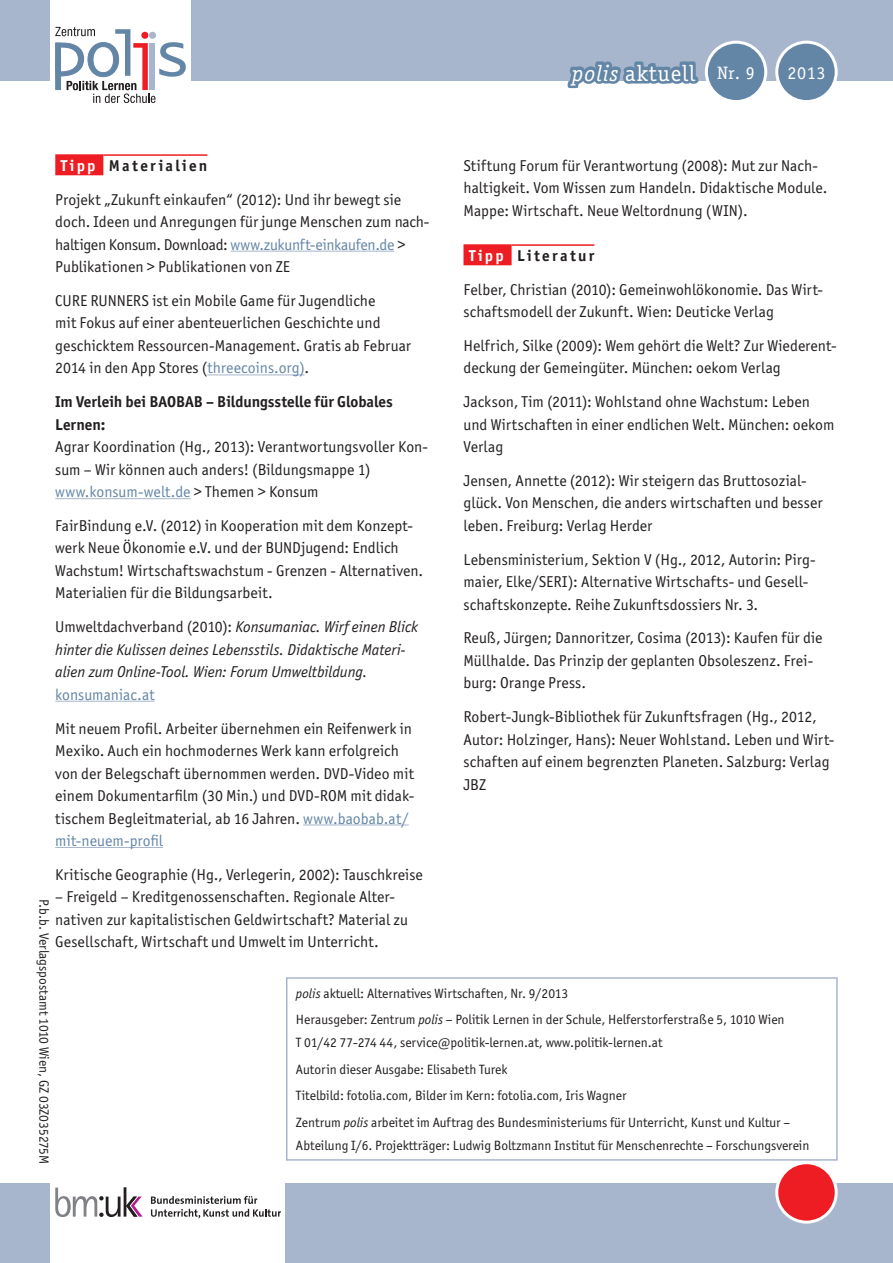
<style>
.page{position:relative;width:893px;height:1263px;background:#fff}
.page>*{position:absolute;margin:0;border:0;box-sizing:border-box;transform-origin:0 0}
.t1{font:22.5px "Officina Ser ITC";letter-spacing:.05em;color:#fff}
.t2{font:18px "Officina Ser ITC";color:#fff}
.t3{font:15.75px/22.5px "Officina San ITC";letter-spacing:.005em;color:#231f20}
.t4{font:italic 15.75px/22.5px "Officina San ITC";letter-spacing:-.005em;color:#231f20}
.t5{font:700 15.75px/22.5px "Officina San ITC";color:#231f20}
.t6{font:15.75px "Officina San ITC";color:#6486a6}
.t7{font:13.5px/26.7px "Officina San ITC";color:#231f20}
.s1{font-style:italic}
.s2{font-size:18px}
.s3{font-weight:700;color:#fff}
.s4{font-weight:700}
.s5{color:#6486a6}
.s6{font-style:normal}
</style>
<div class="page">
<div style="left:0;top:0;width:50px;height:81px;background:#a7b6cc"></div>
<div style="left:286px;top:1183px;width:607px;height:80px;background:#a7b6cc"></div>
<svg style="left:55px;top:1187px;width:88px;height:30px"></svg>
<svg style="left:151px;top:1196px;width:130px;height:22px"></svg>
<div style="left:191px;top:0;width:702px;height:81px;background:#a7b6cc"></div>
<div style="left:777px;top:42px;width:59px;height:60px;background:#6486a6;border-radius:50%"></div>
<div style="left:775px;top:41px;width:63px;height:62px;border:3px solid #fff;border-radius:50%"></div>
<div style="left:706px;top:42px;width:60px;height:60px;background:#6486a6;border-radius:50%"></div>
<div style="left:705px;top:41px;width:62px;height:62px;border:3px solid #fff;border-radius:50%"></div>
<svg style="left:567px;top:61px;width:132px;height:28px"></svg>
<svg style="left:55px;top:27px;width:131px;height:76px"></svg>
<div style="left:0;top:1183px;width:50px;height:80px;background:#a7b6cc"></div>
<div style="left:286px;top:977px;width:552px;height:184px;border:2px solid #a7b6cc"></div>
<div style="left:55px;top:154px;width:48px;height:21px;background:#ee1d23"></div>
<hr style="left:103px;top:154px;width:104px;height:2px;background:#ee1d23">
<hr style="left:231px;top:251px;width:163px;height:1px;background:#a7b6cc">
<hr style="left:207px;top:374px;width:98px;height:1px;background:#a7b6cc">
<hr style="left:55px;top:498px;width:136px;height:1px;background:#a7b6cc">
<hr style="left:55px;top:701px;width:100px;height:1px;background:#a7b6cc">
<hr style="left:303px;top:824px;width:106px;height:1px;background:#a7b6cc">
<hr style="left:55px;top:847px;width:108px;height:1px;background:#a7b6cc">
<div style="left:463px;top:244px;width:49px;height:21px;background:#ee1d23"></div>
<hr style="left:512px;top:244px;width:82px;height:2px;background:#ee1d23">
<div style="left:777px;top:1163px;width:59px;height:59px;background:#ee1d23;border-radius:50%"></div>
<div style="left:775px;top:1161px;width:63px;height:62px;border:3px solid #fff;border-radius:50%"></div>
<h1 class="t1" style="left:572px;top:60px;width:184px"><span class="s1">polis</span> aktuell <span class="s2">Nr. 9</span></h1>
<p class="t2" style="left:787px;top:62px;width:40px">2013</p>
<p class="t3" style="left:463px;top:154px;width:365px">Stiftung Forum für Verantwortung (2008): Mut zur Nach&shy;haltigkeit. Vom Wissen zum Handeln. Didaktische Module.<br>Mappe: Wirtschaft. Neue Weltordnung (WIN).</p>
<p class="t3" style="left:463px;top:239px;width:361px;line-height:33.8px;text-indent:6px"><span class="s3">Tipp</span> <span class="s4">Literatur<br></span>Felber, Christian (2010): Gemeinwohlökonomie. Das Wirt-</p>
<p class="t3" style="left:463px;top:295px;width:375px;line-height:33.8px">schaftsmodell der Zukunft. Wien: Deuticke Verlag<br>Helfrich, Silke (2009): Wem gehört die Welt? Zur Wiederent-</p>
<p class="t3" style="left:463px;top:351px;width:348px;line-height:33.8px">deckung der Gemeingüter. München: oekom Verlag<br>Jackson, Tim (2011): Wohlstand ohne Wachstum: Leben</p>
<p class="t3" style="left:463px;top:413px;width:372px">und Wirtschaften in einer endlichen Welt. München: oekom<br>Verlag</p>
<p class="t3" style="left:463px;top:469px;width:361px">Jensen, Annette (2012): Wir steigern das Bruttosozial&shy;glück. Von Menschen, die anders wirtschaften und besser leben. Freiburg: Verlag Herder</p>
<p class="t3" style="left:463px;top:548px;width:354px">Lebensministerium, Sektion V (Hg., 2012, Autorin: Pirg&shy;maier, Elke/SERI): Alternative Wirtschafts- und Gesell&shy;schaftskonzepte. Reihe Zukunftsdossiers Nr. 3.</p>
<p class="t3" style="left:463px;top:627px;width:360px">Reuß, Jürgen; Dannoritzer, Cosima (2013): Kaufen für die<br>Müllhalde. Das Prinzip der geplanten Obsoleszenz. Frei&shy;burg: Orange Press.</p>
<p class="t3" style="left:463px;top:705px;width:372px">Robert-Jungk-Bibliothek für Zukunftsfragen (Hg., 2012, Autor: Holzinger, Hans): Neuer Wohlstand. Leben und Wirt&shy;schaften auf einem begrenzten Planeten. Salzburg: Verlag JBZ</p>
<p class="t3" style="left:55px;top:149px;width:347px;line-height:33.8px;text-indent:6px"><span class="s3">Tipp</span> <span class="s4">Materialien<br></span>Projekt „Zukunft einkaufen“ (2012): Und ihr bewegt sie</p>
<p class="t3" style="left:55px;top:210px;width:376px">doch. Ideen und Anregungen für junge Menschen zum nach&shy;haltigen Konsum. Download: <span class="s5">www.zukunft-einkaufen.de</span> &gt;<br>Publikationen &gt; Publikationen von ZE</p>
<p class="t3" style="left:55px;top:289px;width:357px">CURE RUNNERS ist ein Mobile Game für Jugendliche<br>mit Fokus auf einer abenteuerlichen Geschichte und geschicktem Ressourcen-Management. Gratis ab Februar 2014 in den App Stores (<span class="s5">threecoins.org)</span>.</p>
<p class="t5" style="left:55px;top:390px;width:339px">Im Verleih bei BAOBAB – Bildungsstelle für Globales<br>Lernen:</p>
<p class="t3" style="left:55px;top:435px;width:374px">Agrar Koordination (Hg., 2013): Verantwortungsvoller Kon&shy;sum – Wir können auch anders! (Bildungsmappe 1) <span class="s5">www.konsum-welt.de</span> &gt; Themen &gt; Konsum</p>
<p class="t3" style="left:55px;top:514px;width:369px">FairBindung e.V. (2012) in Kooperation mit dem Konzept&shy;werk Neue Ökonomie e.V. und der BUNDjugend: Endlich Wachstum! Wirtschaftswachstum - Grenzen - Alternativen.<br>Materialien für die Bildungsarbeit.</p>
<p class="t4" style="left:55px;top:616px;width:364px"><span class="s6">Umweltdachverband (2010):</span> Konsumaniac. Wirf einen Blick hinter die Kulissen deines Lebensstils. Didaktische Materi&shy;alien zum Online-Tool. Wien: Forum Umweltbildung.</p>
<p class="t6" style="left:55px;top:685px;width:101px">konsumaniac.at</p>
<p class="t3" style="left:55px;top:717px;width:361px">Mit neuem Profil. Arbeiter übernehmen ein Reifenwerk in Mexiko. Auch ein hochmodernes Werk kann erfolgreich von der Belegschaft übernommen werden. DVD-Video mit einem Dokumentarfilm (30 Min.) und DVD-ROM mit didak&shy;tischem Begleitmaterial, ab 16 Jahren. <span class="s5">www.baobab.at/ mit-neuem-profil</span></p>
<p class="t3" style="left:55px;top:863px;width:369px">Kritische Geographie (Hg., Verlegerin, 2002): Tauschkreise</p>
<p class="t3" style="left:55px;top:886px;width:354px">– Freigeld – Kreditgenossenschaften. Regionale Alter&shy;nativen zur kapitalistischen Geldwirtschaft? Material zu<br>Gesellschaft, Wirtschaft und Umwelt im Unterricht.</p>
<p class="t7" style="left:57px;top:899px;width:267px;rotate:90deg">P.b.b. Verlagspostamt 1010 Wien, GZ 03Z035275M</p>
<p class="t7" style="left:296px;top:980px;width:490px"><span class="s1">polis</span> aktuell: Alternatives Wirtschaften, Nr. 9/2013<br>Herausgeber: Zentrum <span class="s1">polis</span> – Politik Lernen in der Schule, Helferstorferstraße 5, 1010 Wien</p>
<p class="t7" style="left:296px;top:1029px;width:496px">T 01/42 77-274 44, service@politik-lernen.at, www.politik-lernen.at<br>Autorin dieser Ausgabe: Elisabeth Turek<br>Titelbild: fotolia.com, Bilder im Kern: fotolia.com, Iris Wagner<br>Zentrum <span class="s1">polis</span> arbeitet im Auftrag des Bundesministeriums für Unterricht, Kunst und Kultur –</p>
<p class="t7" style="left:296px;top:1132px;width:515px">Abteilung I/6. Projektträger: Ludwig Boltzmann Institut für Menschenrechte – Forschungsverein</p>
</div>
